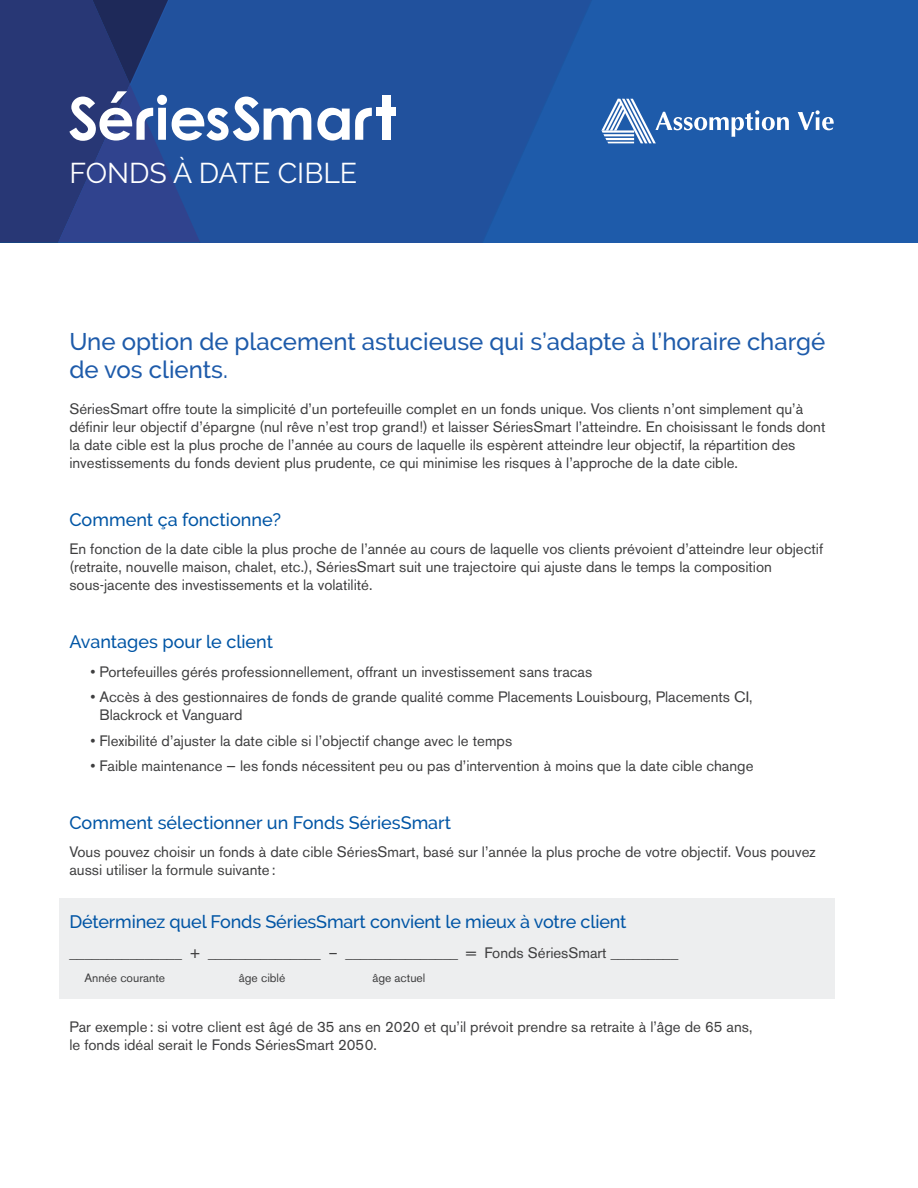
<style>
.page{position:relative;width:918px;height:1188px;background:#fff}
.page>*{position:absolute;margin:0;border:0;box-sizing:border-box;transform-origin:0 0}
.t1{font:28.5px "Raleway";color:#fff}
.t2{font:500 24px/28.8px "Raleway";color:#1e5baa}
.t3{font:500 18px "Raleway";color:#0155a5}
.t4{font:15px/18px "Akzidenz Grotesk BE";color:#3e3e3f}
.t5{font:12px "Akzidenz Grotesk BE";color:#3e3e3f}
</style>
<div class="page">
<div style="left:0;top:0;width:918px;height:242px;background:#1e5baa"></div>
<svg style="left:311px;top:0;width:345px;height:242px;fill:#21519d"></svg>
<div style="left:311px;top:84px;width:29px;height:158px;background:#21519d"></div>
<div style="left:382px;top:96px;width:8px;height:44px;background:#fff"></div>
<div style="left:377px;top:108px;width:19px;height:8px;background:#fff"></div>
<svg style="left:317px;top:108px;width:55px;height:33px"></svg>
<svg style="left:0;top:0;width:311px;height:242px"></svg>
<div style="left:59px;top:898px;width:776px;height:101px;background:#edeeef"></div>
<svg style="left:601px;top:99px;width:188px;height:44px"></svg>
<svg style="left:798px;top:110px;width:36px;height:20px"></svg>
<h1 class="t1" style="left:69px;top:156px;width:289px">FONDS À DATE CIBLE</h1>
<h2 class="t2" style="left:69px;top:327px;width:758px">Une option de placement astucieuse qui s’adapte à l’horaire chargé de vos clients.</h2>
<p class="t4" style="left:69px;top:400px;width:758px">SériesSmart offre toute la simplicité d’un portefeuille complet en un fonds unique. Vos clients n’ont simplement qu’à définir leur objectif d’épargne (nul rêve n’est trop grand!) et laisser SériesSmart l’atteindre. En choisissant le fonds dont la date cible est la plus proche de l’année au cours de laquelle ils espèrent atteindre leur objectif, la répartition des investissements du fonds devient plus prudente, ce qui minimise les risques à l’approche de la date cible.</p>
<p class="t3" style="left:69px;top:509px;width:213px">Comment ça fonctionne?</p>
<p class="t4" style="left:69px;top:540px;width:755px">En fonction de la date cible la plus proche de l’année au cours de laquelle vos clients prévoient d’atteindre leur objectif (retraite, nouvelle maison, chalet, etc.), SériesSmart suit une trajectoire qui ajuste dans le temps la composition sous-jacente des investissements et la volatilité.</p>
<p class="t3" style="left:69px;top:631px;width:205px">Avantages pour le client</p>
<p class="t4" style="left:90px;top:662px;width:503px">• Portefeuilles gérés professionnellement, offrant un investissement sans tracas</p>
<p class="t4" style="left:99px;top:688px;width:655px;text-indent:-9px">• Accès à des gestionnaires de fonds de grande qualité comme Placements Louisbourg, Placements CI,<br>Blackrock et Vanguard</p>
<p class="t4" style="left:90px;top:731px;width:423px">• Flexibilité d’ajuster la date cible si l’objectif change avec le temps</p>
<p class="t4" style="left:90px;top:757px;width:665px">• Faible maintenance — les fonds nécessitent peu ou pas d’intervention à moins que la date cible change</p>
<p class="t3" style="left:69px;top:812px;width:383px">Comment sélectionner un Fonds SériesSmart</p>
<p class="t4" style="left:69px;top:843px;width:748px">Vous pouvez choisir un fonds à date cible SériesSmart, basé sur l’année la plus proche de votre objectif. Vous pouvez aussi utiliser la formule suivante:</p>
<p class="t3" style="left:69px;top:912px;width:559px">Déterminez quel Fonds SériesSmart convient le mieux à votre client</p>
<p class="t4" style="left:69px;top:943px;width:610px">_______________ + _______________ – _______________ = Fonds SériesSmart _________</p>
<p class="t5" style="left:84px;top:971px;width:82px">Année courante</p>
<p class="t5" style="left:239px;top:971px;width:48px">âge ciblé</p>
<p class="t5" style="left:372px;top:971px;width:55px">âge actuel</p>
<p class="t4" style="left:69px;top:1018px;width:685px">Par exemple: si votre client est âgé de 35 ans en 2020 et qu’il prévoit prendre sa retraite à l’âge de 65 ans, le fonds idéal serait le Fonds SériesSmart 2050.</p>
</div>
